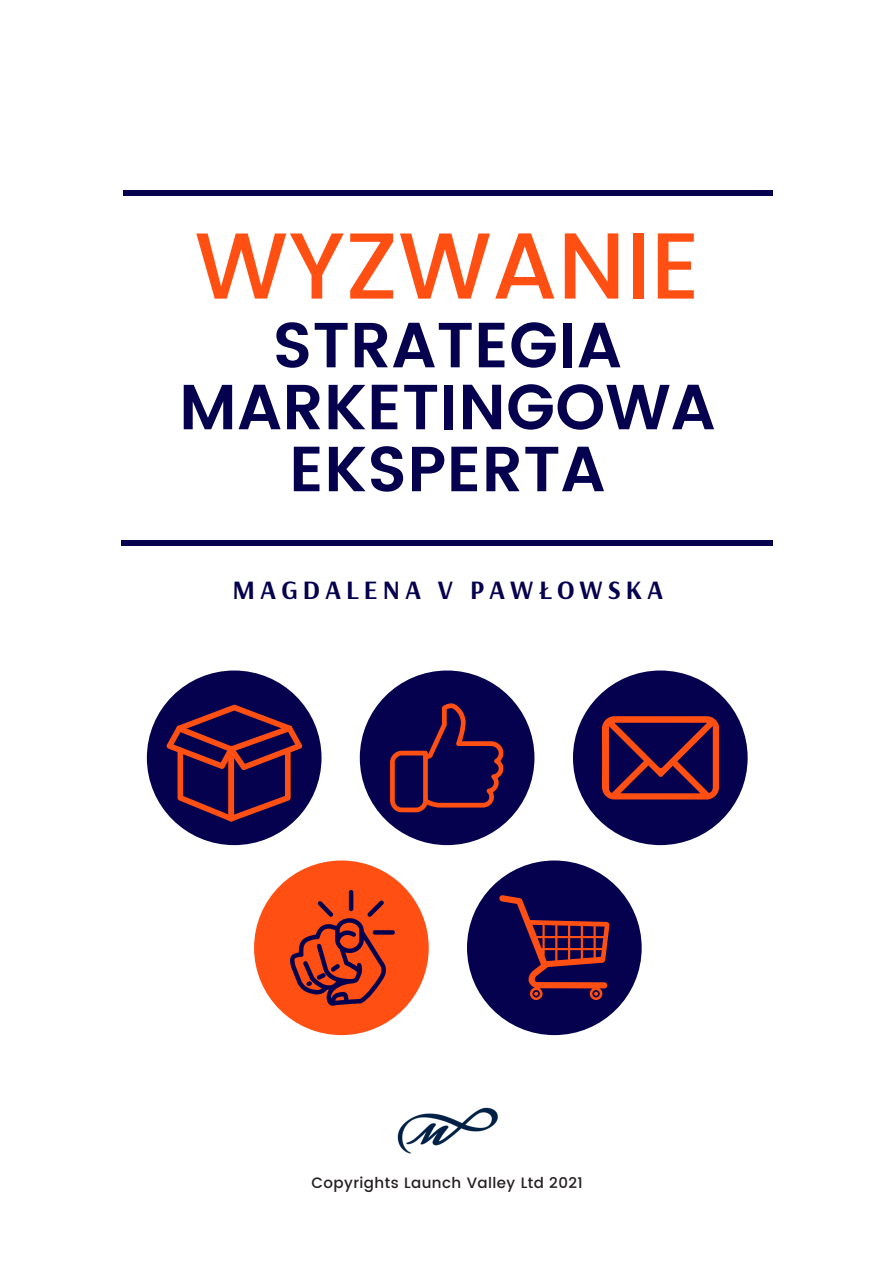
<style>
.page{position:relative;width:894px;height:1264px;background:#fff}
.page>*{position:absolute;margin:0;border:0;box-sizing:border-box;transform-origin:0 0}
.t1{font:500 93.6px "Poppins";letter-spacing:.005em;color:#ff4f13}
.t2{font:600 63.6px/61.9px "Poppins";letter-spacing:.005em;color:#05014e;text-align:center}
.t3{font:700 26.4px "Arsenal";letter-spacing:.19em;color:#05014e}
.t4{font:500 15px "Poppins";letter-spacing:.03em;color:#241e20}
</style>
<div class="page">
<div style="left:121px;top:539px;width:652px;height:6px;background:#05014e"></div>
<div style="left:123px;top:190px;width:649px;height:5px;background:#05014e"></div>
<img style="left:397px;top:1107px;width:101px;height:47px">
<div style="left:359px;top:670px;width:175px;height:175px;background:#05014e;border-radius:50%"></div>
<div style="left:147px;top:670px;width:174px;height:175px;background:#05014e;border-radius:50%"></div>
<div style="left:573px;top:670px;width:174px;height:175px;background:#05014e;border-radius:50%"></div>
<svg style="left:166px;top:704px;width:136px;height:117px"></svg>
<svg style="left:602px;top:716px;width:116px;height:83px"></svg>
<svg style="left:390px;top:703px;width:113px;height:109px"></svg>
<div style="left:467px;top:860px;width:174px;height:175px;background:#05014e;border-radius:50%"></div>
<div style="left:254px;top:860px;width:174px;height:175px;background:#ff4f13;border-radius:50%"></div>
<hr style="left:349px;top:889px;width:4px;height:22px;background:#05014e;border-radius:2px">
<svg style="left:290px;top:900px;width:98px;height:105px"></svg>
<svg style="left:372px;top:930px;width:23px;height:4px"></svg>
<svg style="left:499px;top:895px;width:110px;height:105px"></svg>
<p class="t1" style="left:194px;top:211px;width:506px">WYZWANIE</p>
<p class="t2" style="left:179px;top:314px;width:538px">STRATEGIA<br>MARKETINGOWA<br>EKSPERTA</p>
<p class="t3" style="left:232px;top:572px;width:432px">MAGDALENA V PAWŁOWSKA</p>
<p class="t4" style="left:311px;top:1173px;width:272px">Copyrights Launch Valley Ltd 2021</p>
</div>
